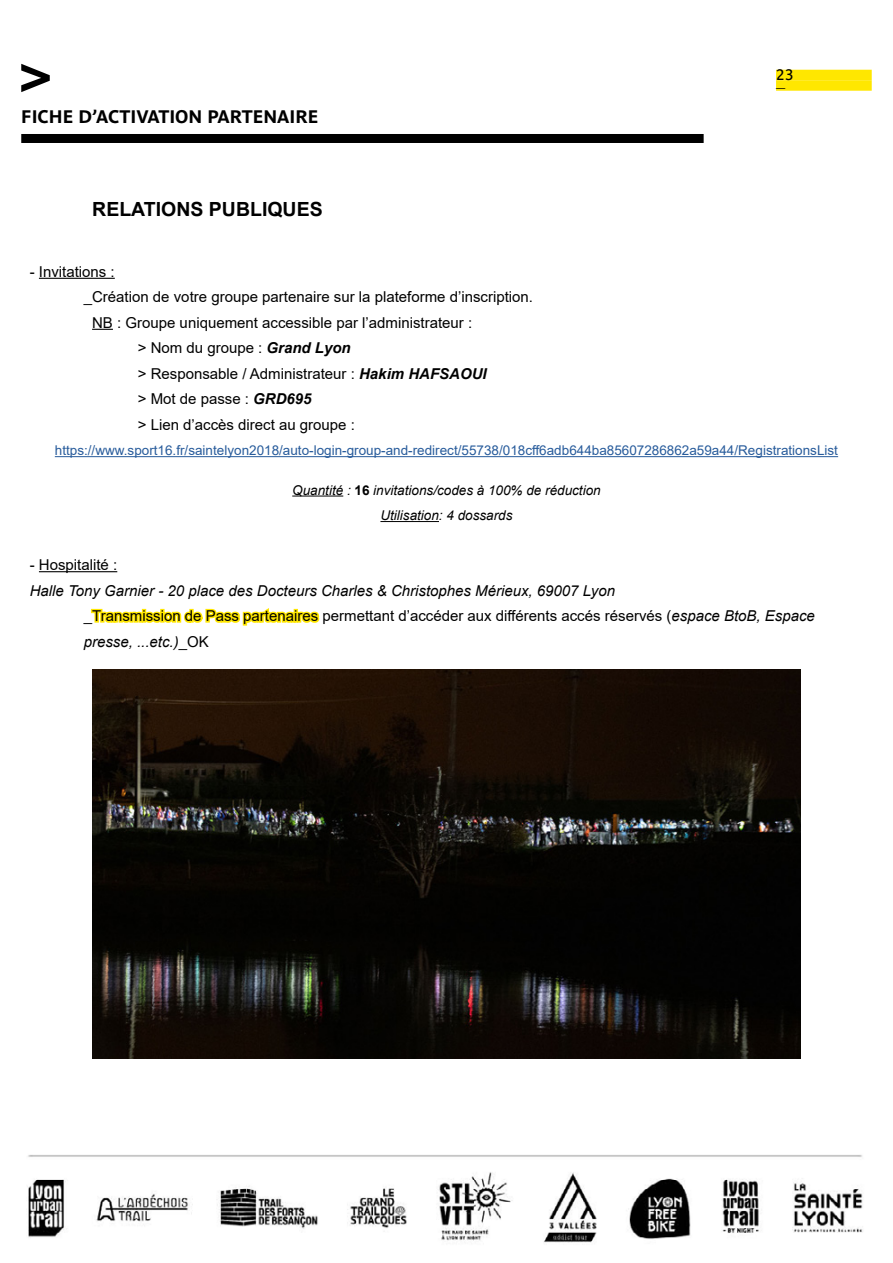
<style>
.page{position:relative;width:893px;height:1263px;background:#fff}
.page>*{position:absolute;margin:0;border:0;box-sizing:border-box;transform-origin:0 0}
.t1{font:700 19.5px "Arial";color:#000}
.t2{font:700 18px "Parisine Pro";color:#000}
.t3{font:15px "Arial";color:#000}
.t4{font:italic 15px/25.5px "Arial";color:#000}
.t5{font:15px "Parisine Pro";color:#000}
.t6{font:13.5px "Arial";color:#275b9b}
.t7{font:italic 13.5px/25.5px "Arial";color:#000;text-align:center}
.t8{font:9px "Parisine Pro";color:#000}
.s1{font-weight:700;font-style:italic}
.s2{font-weight:700;font-style:normal}
.s3{font-style:normal}
</style>
<div class="page">
<div style="left:776px;top:70px;width:96px;height:10px;background:#ffe700"></div>
<div style="left:776px;top:80px;width:96px;height:11px;background:#ffe700"></div>
<div style="left:21px;top:134px;width:683px;height:9px;background:#000"></div>
<svg style="left:21px;top:64px;width:29px;height:28px"></svg>
<img style="left:27px;top:1155px;width:836px;height:88px">
<img style="left:92px;top:670px;width:709px;height:389px">
<hr style="left:39px;top:278px;width:76px;height:1px;background:#000">
<svg style="left:92px;top:329px;width:21px;height:1px"></svg>
<hr style="left:55px;top:456px;width:783px;height:1px;background:#275b9b">
<hr style="left:292px;top:495px;width:51px;height:1px;background:#000">
<hr style="left:380px;top:521px;width:59px;height:1px;background:#000">
<hr style="left:39px;top:571px;width:78px;height:1px;background:#000">
<svg style="left:91px;top:608px;width:229px;height:18px"></svg>
<p class="t2" style="left:21px;top:103px;width:299px">FICHE D’ACTIVATION PARTENAIRE</p>
<h1 class="t1" style="left:92px;top:196px;width:232px">RELATIONS PUBLIQUES</h1>
<p class="t5" style="left:776px;top:64px;width:19px">23</p>
<p class="t8" style="left:776px;top:81px;width:11px">—</p>
<p class="t3" style="left:30px;top:261px;width:87px">- Invitations :</p>
<p class="t3" style="left:84px;top:287px;width:451px">_Création de votre groupe partenaire sur la plateforme d’inscription.</p>
<p class="t3" style="left:92px;top:312px;width:382px">NB : Groupe uniquement accessible par l’administrateur :</p>
<p class="t3" style="left:138px;top:338px;width:214px">&gt; Nom du groupe : <span class="s1">Grand Lyon</span></p>
<p class="t3" style="left:138px;top:363px;width:350px">&gt; Responsable / Administrateur : <span class="s1">Hakim HAFSAOUI</span></p>
<p class="t3" style="left:138px;top:389px;width:175px">&gt; Mot de passe : <span class="s1">GRD695</span></p>
<p class="t3" style="left:138px;top:414px;width:219px">&gt; Lien d’accès direct au groupe :</p>
<p class="t6" style="left:55px;top:441px;width:785px">https://www.sport16.fr/saintelyon2018/auto-login-group-and-redirect/55738/018cff6adb644ba85607286862a59a44/RegistrationsList</p>
<p class="t7" style="left:292px;top:477px;width:310px">Quantité : <span class="s2">16</span> invitations/codes à 100% de réduction<br>Utilisation: 4 dossards</p>
<p class="t3" style="left:30px;top:554px;width:89px">- Hospitalité :</p>
<p class="t4" style="left:84px;top:578px;width:733px;text-indent:-54px">Halle Tony Garnier - 20 place des Docteurs Charles &amp; Christophes Mérieux, 69007 Lyon<br><span class="s3">_Transmission de Pass partenaires permettant d’accéder aux différents accés réservés (</span>espace BtoB, Espace presse, ...etc.)<span class="s3">_OK</span></p>
</div>
